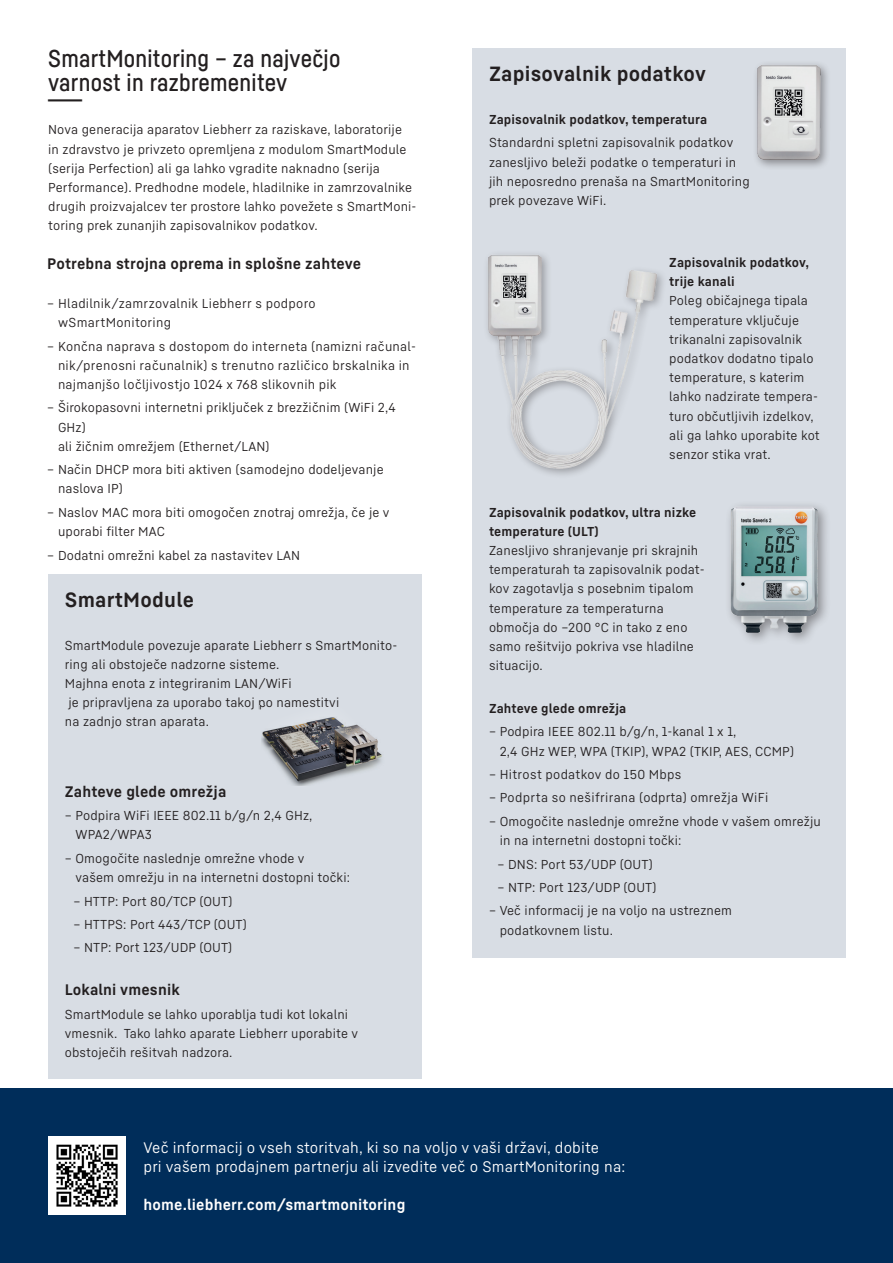
<style>
.page{position:relative;width:893px;height:1263px;background:#fff}
.page>*{position:absolute;margin:0;border:0;box-sizing:border-box;transform-origin:0 0}
.Fließtext_8_5pt{font:24px/24px "Liebherr Head";letter-spacing:.01em;color:#231f20}
.Fließtext_8_5pt-2{font:700 20.25px "Liebherr Text";letter-spacing:.01em;color:#231f20}
.Fließtext_8_5pt-3{font:15px/19.2px "Liebherr Text";letter-spacing:.01em;color:#fff}
.Fließtext_8_5pt-4{font:700 15px "Liebherr Text";letter-spacing:.01em;color:#231f20}
.Fließtext_8_5pt-5{font:700 15px "Liebherr Text";letter-spacing:.01em;color:#fff}
.Fließtext_8_5pt-6{font:12.75px/19.2px "Liebherr Text";letter-spacing:.01em;color:#231f20}
.Fließtext_8_5pt-7{font:700 12.75px/19.2px "Liebherr Text";letter-spacing:.01em;color:#231f20}
</style>
<div class="page">
<div style="left:0;top:1089px;width:893px;height:174px;background:#002d5a"></div>
<img style="left:48px;top:1136px;width:78px;height:78px">
<div style="left:472px;top:48px;width:373px;height:909px;background:#d8dde4"></div>
<div style="left:48px;top:574px;width:373px;height:504px;background:#d8dde4"></div>
<div style="left:752px;top:60px;width:79px;height:111px;background:#d3d8df"></div>
<img style="left:756px;top:64px;width:71px;height:103px">
<img style="left:487px;top:254px;width:176px;height:221px">
<img style="left:261px;top:717px;width:121px;height:68px">
<div style="left:724px;top:500px;width:107px;height:146px;background:#231f20;opacity:.45"></div>
<img style="left:724px;top:501px;width:107px;height:137px">
<p class="Fließtext_8_5pt" style="left:48px;top:46px;width:294px">SmartMonitoring – za največjo varnost in razbremenitev</p>
<p class="Fließtext_8_5pt" style="left:48px;top:94px;width:36px">---</p>
<p class="Fließtext_8_5pt-6" style="left:48px;top:120px;width:370px">Nova generacija aparatov Liebherr za raziskave, laboratorije<br>in zdravstvo je privzeto opremljena z modulom SmartModule (serija Perfection) ali ga lahko vgradite naknadno (serija Performance). Predhodne modele, hladilnike in zamrzovalnike drugih proizvajalcev ter prostore lahko povežete s SmartMoni&shy;toring prek zunanjih zapisovalnikov podatkov.</p>
<p class="Fließtext_8_5pt-4" style="left:47px;top:254px;width:315px">Potrebna strojna oprema in splošne zahteve</p>
<p class="Fließtext_8_5pt-6" style="left:58px;top:293px;width:259px;text-indent:-11px">– Hladilnik/zamrzovalnik Liebherr s podporo wSmartMonitoring</p>
<p class="Fließtext_8_5pt-6" style="left:58px;top:336px;width:359px;text-indent:-11px">– Končna naprava s dostopom do interneta (namizni računal&shy;nik/prenosni računalnik) s trenutno različico brskalnika in najmanjšo ločljivostjo 1024 x 768 slikovnih pik</p>
<p class="Fließtext_8_5pt-6" style="left:58px;top:398px;width:339px;text-indent:-11px">– Širokopasovni internetni priključek z brezžičnim (WiFi 2,4<br>GHz)<br>ali žičnim omrežjem (Ethernet/LAN)</p>
<p class="Fließtext_8_5pt-6" style="left:58px;top:460px;width:327px;text-indent:-11px">– Način DHCP mora biti aktiven (samodejno dodeljevanje naslova IP)</p>
<p class="Fließtext_8_5pt-6" style="left:58px;top:502px;width:333px;text-indent:-11px">– Naslov MAC mora biti omogočen znotraj omrežja, če je v uporabi filter MAC</p>
<p class="Fließtext_8_5pt-6" style="left:47px;top:545px;width:254px">– Dodatni omrežni kabel za nastavitev LAN</p>
<p class="Fließtext_8_5pt-2" style="left:65px;top:586px;width:131px">SmartModule</p>
<p class="Fließtext_8_5pt-6" style="left:65px;top:635px;width:334px">SmartModule povezuje aparate Liebherr s SmartMonito&shy;ring ali obstoječe nadzorne sisteme.<br>Majhna enota z integriranim LAN/WiFi<br>je pripravljena za uporabo takoj po namestitvi<br>na zadnjo stran aparata.</p>
<p class="Fließtext_8_5pt-4" style="left:65px;top:781px;width:163px">Zahteve glede omrežja</p>
<p class="Fließtext_8_5pt-6" style="left:76px;top:805px;width:238px;text-indent:-11px">– Podpira WiFi IEEE 802.11 b/g/n 2,4 GHz,<br>WPA2/WPA3</p>
<p class="Fließtext_8_5pt-6" style="left:76px;top:848px;width:276px;text-indent:-11px">– Omogočite naslednje omrežne vhode v<br>vašem omrežju in na internetni dostopni točki:</p>
<p class="Fließtext_8_5pt-6" style="left:73px;top:891px;width:161px">– HTTP: Port 80/TCP (OUT)</p>
<p class="Fließtext_8_5pt-6" style="left:73px;top:914px;width:175px">– HTTPS: Port 443/TCP (OUT)</p>
<p class="Fließtext_8_5pt-6" style="left:73px;top:938px;width:161px">– NTP: Port 123/UDP (OUT)</p>
<p class="Fließtext_8_5pt-4" style="left:65px;top:980px;width:117px">Lokalni vmesnik</p>
<p class="Fließtext_8_5pt-6" style="left:65px;top:1004px;width:295px">SmartModule se lahko uporablja tudi kot lokalni vmesnik. Tako lahko aparate Liebherr uporabite v obstoječih rešitvah nadzora.</p>
<p class="Fließtext_8_5pt-2" style="left:489px;top:61px;width:172px">SmartCoolingHub</p>
<p class="Fließtext_8_5pt-2" style="left:489px;top:61px;width:218px">Zapisovalnik podatkov</p>
<p class="Fließtext_8_5pt-7" style="left:489px;top:109px;width:220px">Zapisovalnik podatkov, temperatura</p>
<p class="Fließtext_8_5pt-6" style="left:489px;top:133px;width:246px">Standardni spletni zapisovalnik podatkov</p>
<p class="Fließtext_8_5pt-6" style="left:489px;top:152px;width:262px">zanesljivo beleži podatke o temperaturi in jih neposredno prenaša na SmartMonitoring prek povezave WiFi.</p>
<p class="Fließtext_8_5pt-7" style="left:669px;top:252px;width:141px">Zapisovalnik podatkov, trije kanali</p>
<p class="Fließtext_8_5pt-6" style="left:669px;top:291px;width:152px">Poleg običajnega tipala temperature vključuje trikanalni zapisovalnik podatkov dodatno tipalo temperature, s katerim lahko nadzirate tempera&shy;turo občutljivih izdelkov, ali ga lahko uporabite kot senzor stika vrat.</p>
<p class="Fließtext_8_5pt-7" style="left:489px;top:502px;width:209px">Zapisovalnik podatkov, ultra nizke temperature (ULT)</p>
<p class="Fließtext_8_5pt-6" style="left:489px;top:540px;width:211px">Zanesljivo shranjevanje pri skrajnih</p>
<p class="Fließtext_8_5pt-6" style="left:489px;top:559px;width:217px">temperaturah ta zapisovalnik podat&shy;kov zagotavlja s posebnim tipalom temperature za temperaturna območja do –200 °C in tako z eno samo rešitvijo pokriva vse hladilne situacijo.</p>
<p class="Fließtext_8_5pt-7" style="left:489px;top:698px;width:139px">Zahteve glede omrežja</p>
<p class="Fließtext_8_5pt-6" style="left:500px;top:722px;width:296px;text-indent:-11px">– Podpira IEEE 802.11 b/g/n, 1-kanal 1 x 1,<br>2,4 GHz WEP, WPA (TKIP), WPA2 (TKIP, AES, CCMP)</p>
<p class="Fließtext_8_5pt-6" style="left:489px;top:764px;width:194px">– Hitrost podatkov do 150 Mbps</p>
<p class="Fließtext_8_5pt-6" style="left:489px;top:788px;width:281px">– Podprta so nešifrirana (odprta) omrežja WiFi</p>
<p class="Fließtext_8_5pt-6" style="left:500px;top:811px;width:323px;text-indent:-11px">– Omogočite naslednje omrežne vhode v vašem omrežju in na internetni dostopni točki:</p>
<p class="Fließtext_8_5pt-6" style="left:497px;top:854px;width:157px">– DNS: Port 53/UDP (OUT)</p>
<p class="Fließtext_8_5pt-6" style="left:497px;top:877px;width:161px">– NTP: Port 123/UDP (OUT)</p>
<p class="Fließtext_8_5pt-6" style="left:500px;top:901px;width:234px;text-indent:-11px">– Več informacij je na voljo na ustreznem podatkovnem listu.</p>
<p class="Fließtext_8_5pt-3" style="left:144px;top:1137px;width:483px">Več informacij o vseh storitvah, ki so na voljo v vaši državi, dobite<br>pri vašem prodajnem partnerju ali izvedite več o SmartMonitoring na:</p>
<p class="Fließtext_8_5pt-5" style="left:144px;top:1195px;width:263px">home.liebherr.com/smartmonitoring</p>
</div>
